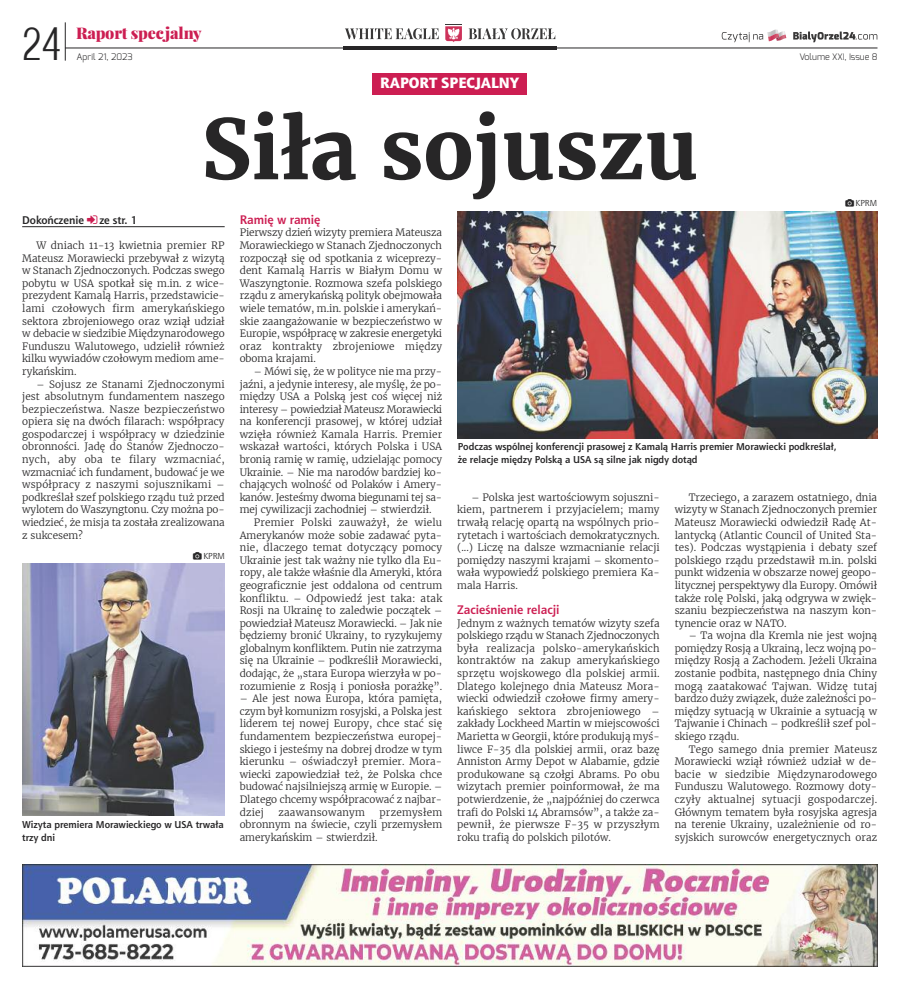
<style>
.page{position:relative;width:900px;height:990px;background:#fff}
.page>*{position:absolute;margin:0;border:0;box-sizing:border-box;transform-origin:0 0}
.t1{font:700 82.5px "Merriweather";color:#272627}
.t2{font:300 43.62px "Switzerland Cond";color:#272627}
.t3{font:900 15.62px "Playfair Display";letter-spacing:-.015em;color:#cc1e52}
.t4{font:15px "Aerton EFN Black";color:#fff}
.t5{font:700 12.5px "Aerton EFN";color:#cc1e52}
.t6{font:700 11.25px "Aerton EFN";color:#272627}
.t7{font:300 10px/12.6px "Merriweather";color:#272627;text-align:justify}
.t8{font:700 10px/12.6px "Aerton EFN";color:#272627}
.t9{font:300 10px "Merriweather";letter-spacing:.02em;color:#272627}
.t10{font:300 9px "Exo";color:#272627}
.t11{font:8.75px "Aerton EFN";color:#272627}
</style>
<div class="page">
<hr style="left:343px;top:47px;width:214px;height:3px;background:#272627">
<hr style="left:65px;top:48px;width:813px;height:1px;background:#272627">
<hr style="left:65px;top:22px;width:1px;height:39px;background:#272627">
<svg style="left:722px;top:30px;width:64px;height:12px"></svg>
<svg style="left:793px;top:32px;width:84px;height:10px"></svg>
<svg style="left:345px;top:28px;width:94px;height:11px"></svg>
<svg style="left:469px;top:28px;width:86px;height:11px"></svg>
<svg style="left:445px;top:24px;width:17px;height:18px"></svg>
<img style="left:22px;top:865px;width:856px;height:101px">
<hr style="left:22px;top:226px;width:203px;height:1px;background:#272627">
<div style="left:372px;top:73px;width:155px;height:22px;background:#cc1e52"></div>
<img style="left:458px;top:212px;width:419px;height:226px">
<img style="left:22px;top:564px;width:203px;height:252px">
<h2 class="t2" style="left:22px;top:19px;width:40px">24</h2>
<h3 class="t3" style="left:76px;top:25px;width:127px">Raport specjalny</h3>
<p class="t10" style="left:77px;top:51px;width:58px">April 21, 2023</p>
<p class="t10" style="left:799px;top:51px;width:80px">Volume XXI, Issue 8</p>
<h3 class="t4" style="left:380px;top:77px;width:141px">RAPORT SPECJALNY</h3>
<h1 class="t1" style="left:201px;top:98px;width:498px">siła sojuszu</h1>
<p class="t11" style="left:856px;top:200px;width:23px">KPRM</p>
<p class="t6" style="left:22px;top:216px;width:63px">Dokończenie</p>
<p class="t6" style="left:99px;top:216px;width:39px">ze str. 1</p>
<p class="t7" style="left:22px;top:239px;width:204px;text-indent:14px">W dniach 11-13 kwietnia premier RP Mateusz Morawiecki przebywał z wizytą w Stanach Zjednoczonych. Podczas swego pobytu w USA spotkał się m.in. z wice&shy;prezydent Kamalą Harris, przedstawicie&shy;lami czołowych firm amerykańskiego sektora zbrojeniowego oraz wziął udział w debacie w siedzibie Międzynarodowego Funduszu Walutowego, udzielił również kilku wywiadów czołowym mediom ame&shy;rykańskim.</p>
<p class="t7" style="left:22px;top:378px;width:204px;text-indent:14px">– Sojusz ze Stanami Zjednoczonymi jest absolutnym fundamentem naszego bezpieczeństwa. Nasze bezpieczeństwo opiera się na dwóch filarach: współpracy gospodarczej i współpracy w dziedzinie obronności. Jadę do Stanów Zjednoczo&shy;nych, aby oba te filary wzmacniać, wzmacniać ich fundament, budować je we współpracy z naszymi sojusznikami – podkreślał szef polskiego rządu tuż przed wylotem do Waszyngtonu. Czy można po&shy;wiedzieć, że misja ta została zrealizowana z sukcesem?</p>
<p class="t11" style="left:203px;top:552px;width:23px">KPRM</p>
<p class="t8" style="left:22px;top:819px;width:203px">Wizyta premiera Morawieckiego w USA trwała trzy dni</p>
<p class="t5" style="left:240px;top:215px;width:82px">Ramię w ramię</p>
<p class="t7" style="left:240px;top:227px;width:204px">Pierwszy dzień wizyty premiera Mateusza Morawieckiego w Stanach Zjednoczonych rozpoczął się od spotkania z wiceprezy&shy;dent Kamalą Harris w Białym Domu w Waszyngtonie. Rozmowa szefa polskiego rządu z amerykańską polityk obejmowała wiele tematów, m.in. polskie i amerykań&shy;skie zaangażowanie w bezpieczeństwo w Europie, współpracę w zakresie energetyki oraz kontrakty zbrojeniowe między oboma krajami.</p>
<p class="t7" style="left:240px;top:365px;width:204px;text-indent:14px">– Mówi się, że w polityce nie ma przy&shy;jaźni, a jedynie interesy, ale myślę, że po&shy;między USA a Polską jest coś więcej niż interesy – powiedział Mateusz Morawiecki na konferencji prasowej, w której udział wzięła również Kamala Harris. Premier wskazał wartości, których Polska i USA bronią ramię w ramię, udzielając pomocy Ukrainie. – Nie ma narodów bardziej ko&shy;chających wolność od Polaków i Amery&shy;kanów. Jesteśmy dwoma biegunami tej sa&shy;mej cywilizacji zachodniej – stwierdził.</p>
<p class="t7" style="left:240px;top:516px;width:204px;text-indent:14px">Premier Polski zauważył, że wielu Amerykanów może sobie zadawać pyta&shy;nie, dlaczego temat dotyczący pomocy Ukrainie jest tak ważny nie tylko dla Eu&shy;ropy, ale także właśnie dla Ameryki, która geograficznie jest oddalona od centrum konfliktu. – Odpowiedź jest taka: atak Rosji na Ukrainę to zaledwie początek – powiedział Mateusz Morawiecki. – Jak nie będziemy bronić Ukrainy, to ryzykujemy globalnym konfliktem. Putin nie zatrzyma się na Ukrainie – podkreślił Morawiecki, dodając, że „stara Europa wierzyła w po&shy;rozumienie z Rosją i poniosła porażkę”.</p>
<p class="t7" style="left:240px;top:692px;width:204px">– Ale jest nowa Europa, która pamięta, czym był komunizm rosyjski, a Polska jest liderem tej nowej Europy, chce stać się fundamentem bezpieczeństwa europej&shy;skiego i jesteśmy na dobrej drodze w tym kierunku – oświadczył premier. Mora&shy;wiecki zapowiedział też, że Polska chce budować najsilniejszą armię w Europie. – Dlatego chcemy współpracować z najbar&shy;dziej</p>
<p class="t7" style="left:240px;top:806px;width:204px;text-indent:140px">przemysłem obronnym na świecie, czyli przemysłem amerykańskim – stwierdził.</p>
<p class="t9" style="left:278px;top:806px;width:88px">zaawansowanym</p>
<p class="t8" style="left:458px;top:442px;width:380px">Podczas wspólnej konferencji prasowej z Kamalą Harris premier Morawiecki podkreślał, że relacje między Polską a USA są silne jak nigdy dotąd</p>
<p class="t7" style="left:457px;top:491px;width:204px;text-indent:14px">– Polska jest wartościowym sojuszni&shy;kiem, partnerem i przyjacielem; mamy trwałą relację opartą na wspólnych prio&shy;rytetach i wartościach demokratycznych. (...) Liczę na dalsze wzmacnianie relacji pomiędzy naszymi krajami – skomento&shy;wała wypowiedź polskiego premiera Ka&shy;mala Harris.</p>
<p class="t5" style="left:457px;top:605px;width:104px">Zacieśnienie relacji</p>
<p class="t7" style="left:457px;top:617px;width:204px">Jednym z ważnych tematów wizyty szefa polskiego rządu w Stanach Zjednoczonych była realizacja polsko-amerykańskich kontraktów na zakup amerykańskiego sprzętu wojskowego dla polskiej armii.<br>Dlatego kolejnego dnia Mateusz Mora&shy;wiecki odwiedził czołowe firmy amery&shy;kańskiego sektora zbrojeniowego – zakłady Lockheed Martin w miejscowości Marietta w Georgii, które produkują myś&shy;liwce F-35 dla polskiej armii, oraz bazę Anniston Army Depot w Alabamie, gdzie produkowane są czołgi Abrams. Po obu wizytach premier poinformował, że ma potwierdzenie, że „najpóźniej do czerwca trafi do Polski 14 Abramsów”, a także za&shy;pewnił, że pierwsze F-35 w przyszłym roku trafią do polskich pilotów.</p>
<p class="t7" style="left:675px;top:491px;width:204px;text-indent:14px">Trzeciego, a zarazem ostatniego, dnia wizyty w Stanach Zjednoczonych premier Mateusz Morawiecki odwiedził Radę At&shy;lantycką (Atlantic Council of United Sta&shy;tes). Podczas wystąpienia i debaty szef polskiego rządu przedstawił m.in. polski punkt widzenia w obszarze nowej geopo&shy;litycznej perspektywy dla Europy. Omówił także rolę Polski, jaką odgrywa w zwięk&shy;szaniu bezpieczeństwa na naszym kon&shy;tynencie oraz w NATO.</p>
<p class="t7" style="left:675px;top:629px;width:204px;text-indent:14px">– Ta wojna dla Kremla nie jest wojną pomiędzy Rosją a Ukrainą, lecz wojną po&shy;między Rosją a Zachodem. Jeżeli Ukraina zostanie podbita, następnego dnia Chiny mogą zaatakować Tajwan. Widzę tutaj bardzo duży związek, duże zależności po&shy;między sytuacją w Ukrainie a sytuacją w Tajwanie i Chinach – podkreślił szef pol&shy;skiego rządu.</p>
<p class="t7" style="left:675px;top:743px;width:204px;text-indent:14px">Tego samego dnia premier Mateusz Morawiecki wziął również udział w de&shy;bacie w siedzibie Międzynarodowego Funduszu Walutowego. Rozmowy doty&shy;czyły aktualnej sytuacji gospodarczej.<br>Głównym tematem była rosyjska agresja na terenie Ukrainy, uzależnienie od ro&shy;syjskich surowców energetycznych oraz</p>
</div>
